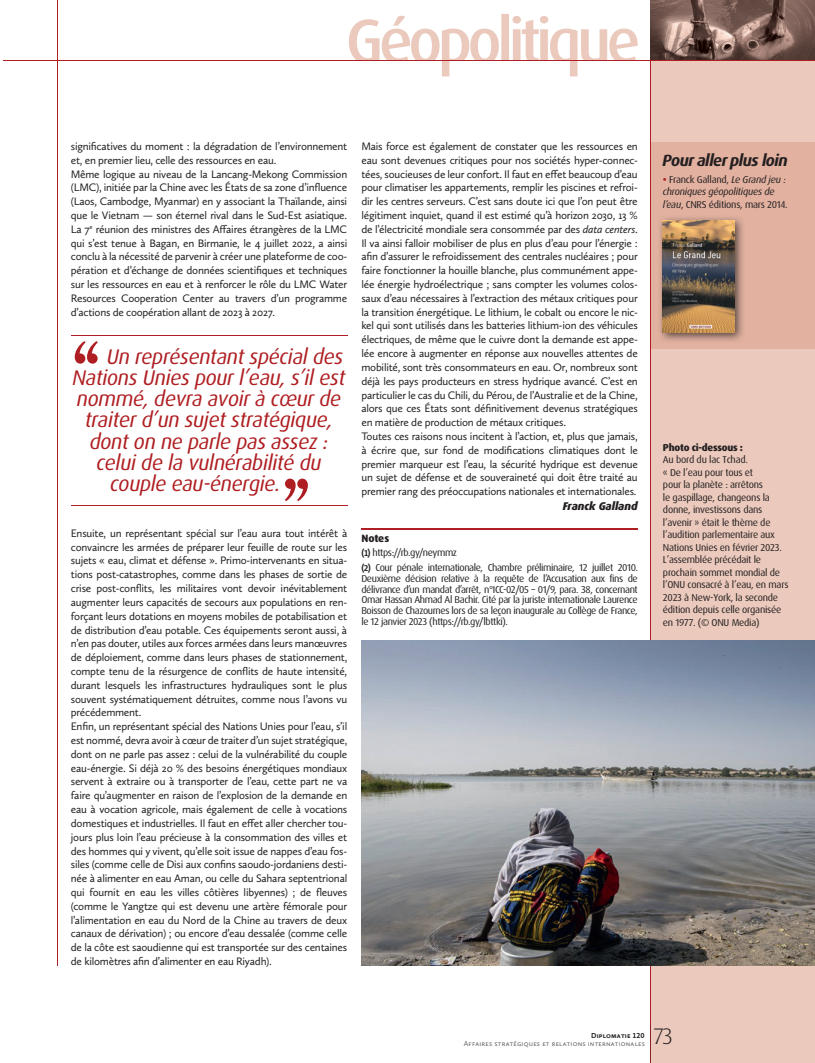
<style>
.page{position:relative;width:815px;height:1063px;background:#fff}
.page>*{position:absolute;margin:0;border:0;box-sizing:border-box;transform-origin:0 0}
.t1{font:300 22.5px "Dax Pro";color:#231f20}
.t2{font:italic 21.25px "Dax Pro";letter-spacing:-.02em;color:#af1e22}
.t3{font:italic 700 16.25px "Dax Pro";letter-spacing:-.035em;color:#231f20}
.t4{font:11.25px/13.9px "Calluna Sans";letter-spacing:-.02em;color:#231f20}
.t5{font:italic 800 11.25px "Dax Pro";letter-spacing:-.01em;color:#231f20}
.t6{font:800 10.62px "Dax Pro";letter-spacing:-.01em;color:#231f20}
.t7{font:10px/12.5px "Dax Pro";letter-spacing:-.025em;color:#231f20}
.t8{font:italic 10px/12.5px "Dax Pro";letter-spacing:-.025em;color:#231f20}
.t9{font:800 10px "Dax Pro";letter-spacing:-.025em;color:#231f20}
.t10{font:7.5px "Calluna Sans";letter-spacing:.025em;color:#636366}
.t11{font:700 7.5px "Calluna Sans";letter-spacing:.02em;color:#231f20}
.s1{font-style:italic}
.s2{font-family:"Skolar Sans Latn";font-weight:700;font-size:8.75px}
.s3{font-weight:700;font-style:normal;color:#af1e22}
.s4{font-style:normal}
</style>
<div class="page">
<div style="left:651px;top:0;width:164px;height:1063px;background:#ebc9bc"></div>
<hr style="left:651px;top:0;width:1px;height:1063px;background:#af1e22">
<hr style="left:58px;top:0;width:1px;height:966px;background:#af1e22">
<img style="left:651px;top:0;width:164px;height:60px">
<svg style="left:349px;top:14px;width:289px;height:62px"></svg>
<hr style="left:4px;top:60px;width:811px;height:1px;background:#af1e22">
<div style="left:651px;top:142px;width:164px;height:207px;background:#e2b1a0"></div>
<hr style="left:361px;top:528px;width:277px;height:2px;background:#af1e22">
<img style="left:660px;top:217px;width:83px;height:124px">
<img style="left:663px;top:220px;width:71px;height:112px">
<hr style="left:71px;top:335px;width:276px;height:1px;background:#af1e22">
<hr style="left:71px;top:505px;width:276px;height:1px;background:#af1e22">
<svg style="left:75px;top:341px;width:23px;height:23px"></svg>
<svg style="left:285px;top:479px;width:23px;height:22px"></svg>
<img style="left:361px;top:640px;width:454px;height:326px">
<svg style="left:650px;top:1025px;width:1px;height:38px"></svg>
<p class="t4" style="left:71px;top:139px;width:278px">significatives du moment : la dégradation de l’environnement et, en premier lieu, celle des ressources en eau.<br>Même logique au niveau de la Lancang-Mekong Commission (LMC), initiée par la Chine avec les États de sa zone d’influence (Laos, Cambodge, Myanmar) en y associant la Thaïlande, ainsi que le Vietnam — son éternel rival dans le Sud-Est asiatique.<br>La 7<sup>e</sup> réunion des ministres des Affaires étrangères de la LMC qui s’est tenue à Bagan, en Birmanie, le 4 juillet 2022, a ainsi conclu à la nécessité de parvenir à créer une plateforme de coo&shy;pération et d’échange de données scientifiques et techniques sur les ressources en eau et à renforcer le rôle du LMC Water Resources Cooperation Center au travers d’un programme d’actions de coopération allant de 2023 à 2027.</p>
<h2 class="t2" style="left:107px;top:343px;width:238px">Un représentant spécial des</h2>
<h2 class="t2" style="left:73px;top:364px;width:274px">Nations Unies pour l’eau, s’il est</h2>
<h2 class="t2" style="left:77px;top:385px;width:266px">nommé, devra avoir à cœur de</h2>
<h2 class="t2" style="left:85px;top:406px;width:249px">traiter d’un sujet stratégique,</h2>
<h2 class="t2" style="left:90px;top:428px;width:240px">dont on ne parle pas assez :</h2>
<h2 class="t2" style="left:97px;top:449px;width:227px">celui de la vulnérabilité du</h2>
<h2 class="t2" style="left:110px;top:470px;width:172px">couple eau-énergie.</h2>
<p class="t4" style="left:71px;top:526px;width:278px">Ensuite, un représentant spécial sur l’eau aura tout intérêt à convaincre les armées de préparer leur feuille de route sur les sujets « eau, climat et défense ». Primo-intervenants en situa&shy;tions post-catastrophes, comme dans les phases de sortie de crise post-conflits, les militaires vont devoir inévitablement augmenter leurs capacités de secours aux populations en ren&shy;forçant leurs dotations en moyens mobiles de potabilisation et de distribution d’eau potable. Ces équipements seront aussi, à n’en pas douter, utiles aux forces armées dans leurs manœuvres de déploiement, comme dans leurs phases de stationnement, compte tenu de la résurgence de conflits de haute intensité, durant lesquels les infrastructures hydrauliques sont le plus souvent systématiquement détruites, comme nous l’avons vu précédemment.<br>Enfin, un représentant spécial des Nations Unies pour l’eau, s’il est nommé, devra avoir à cœur de traiter d’un sujet stratégique, dont on ne parle pas assez : celui de la vulnérabilité du couple eau-énergie. Si déjà 20 % des besoins énergétiques mondiaux servent à extraire ou à transporter de l’eau, cette part ne va faire qu’augmenter en raison de l’explosion de la demande en eau à vocation agricole, mais également de celle à vocations domestiques et industrielles. Il faut en effet aller chercher tou&shy;jours plus loin l’eau précieuse à la consommation des villes et des hommes qui y vivent, qu’elle soit issue de nappes d’eau fos&shy;siles (comme celle de Disi aux confins saoudo-jordaniens desti&shy;née à alimenter en eau Aman, ou celle du Sahara septentrional qui fournit en eau les villes côtières libyennes) ; de fleuves (comme le Yangtze qui est devenu une artère fémorale pour l’alimentation en eau du Nord de la Chine au travers de deux canaux de dérivation) ; ou encore d’eau dessalée (comme celle de la côte est saoudienne qui est transportée sur des centaines de kilomètres afin d’alimenter en eau Riyadh).</p>
<p class="t4" style="left:361px;top:139px;width:278px">Mais force est également de constater que les ressources en eau sont devenues critiques pour nos sociétés hyper-connec&shy;tées, soucieuses de leur confort. Il faut en effet beaucoup d’eau pour climatiser les appartements, remplir les piscines et refroi&shy;dir les centres serveurs. C’est sans doute ici que l’on peut être légitiment inquiet, quand il est estimé qu’à horizon 2030, 13 % de l’électricité mondiale sera consommée par des <span class="s1">data centers</span>.<br>Il va ainsi falloir mobiliser de plus en plus d’eau pour l’énergie : afin d’assurer le refroidissement des centrales nucléaires ; pour faire fonctionner la houille blanche, plus communément appe&shy;lée énergie hydroélectrique ; sans compter les volumes colos&shy;saux d’eau nécessaires à l’extraction des métaux critiques pour la transition énergétique. Le lithium, le cobalt ou encore le nic&shy;kel qui sont utilisés dans les batteries lithium-ion des véhicules électriques, de même que le cuivre dont la demande est appe&shy;lée encore à augmenter en réponse aux nouvelles attentes de mobilité, sont très consommateurs en eau. Or, nombreux sont déjà les pays producteurs en stress hydrique avancé. C’est en particulier le cas du Chili, du Pérou, de l’Australie et de la Chine, alors que ces États sont définitivement devenus stratégiques en matière de production de métaux critiques.<br>Toutes ces raisons nous incitent à l’action, et, plus que jamais, à écrire que, sur fond de modifications climatiques dont le premier marqueur est l’eau, la sécurité hydrique est devenue un sujet de défense et de souveraineté qui doit être traité au premier rang des préoccupations nationales et internationales.</p>
<p class="t5" style="left:563px;top:499px;width:77px">Franck Galland</p>
<p class="t6" style="left:361px;top:531px;width:29px">Notes</p>
<p class="t7" style="left:361px;top:546px;width:278px;line-height:14.4px"><span class="s2">(1)</span> https://rb.gy/neymmz<br><span class="s2">(2)</span> Cour pénale internationale, Chambre préliminaire, 12 juillet 2010.</p>
<p class="t7" style="left:361px;top:573px;width:278px;line-height:10.9px;text-align:justify">Deuxième décision relative à la requête de l’Accusation aux fins de délivrance d’un mandat d’arrêt, n°ICC-02/05 – 01/9, para. 38, concernant Omar Hassan Ahmad Al Bachir. Cité par la juriste internationale Laurence Boisson de Chazournes lors de sa leçon inaugurale au Collège de France, le 12 janvier 2023 (https://rb.gy/lbttki).</p>
<h3 class="t3" style="left:663px;top:149px;width:127px">Pour aller plus loin</h3>
<p class="t8" style="left:663px;top:173px;width:126px"><span class="s3">•</span> <span class="s4">Franck Galland,</span> Le Grand jeu : chroniques géopolitiques de l’eau<span class="s4">, CNRS éditions, mars 2014.</span></p>
<p class="t9" style="left:663px;top:441px;width:81px">Photo ci-dessous :</p>
<p class="t7" style="left:663px;top:454px;width:127px">Au bord du lac Tchad.<br>« De l’eau pour tous et<br>pour la planète : arrêtons<br>le gaspillage, changeons la donne, investissons dans l’avenir » était le thème de l’audition parlementaire aux<br>Nations Unies en février 2023.<br>L’assemblée précédait le prochain sommet mondial de l’ONU consacré à l’eau, en mars<br>2023 à New-York, la seconde édition depuis celle organisée en 1977. (© ONU Media)</p>
<p class="t11" style="left:591px;top:1031px;width:55px">Diplomatie 120</p>
<p class="t10" style="left:464px;top:1039px;width:183px">Affaires stratégiques et relations internationales</p>
<h1 class="t1" style="left:654px;top:1022px;width:21px">73</h1>
</div>
